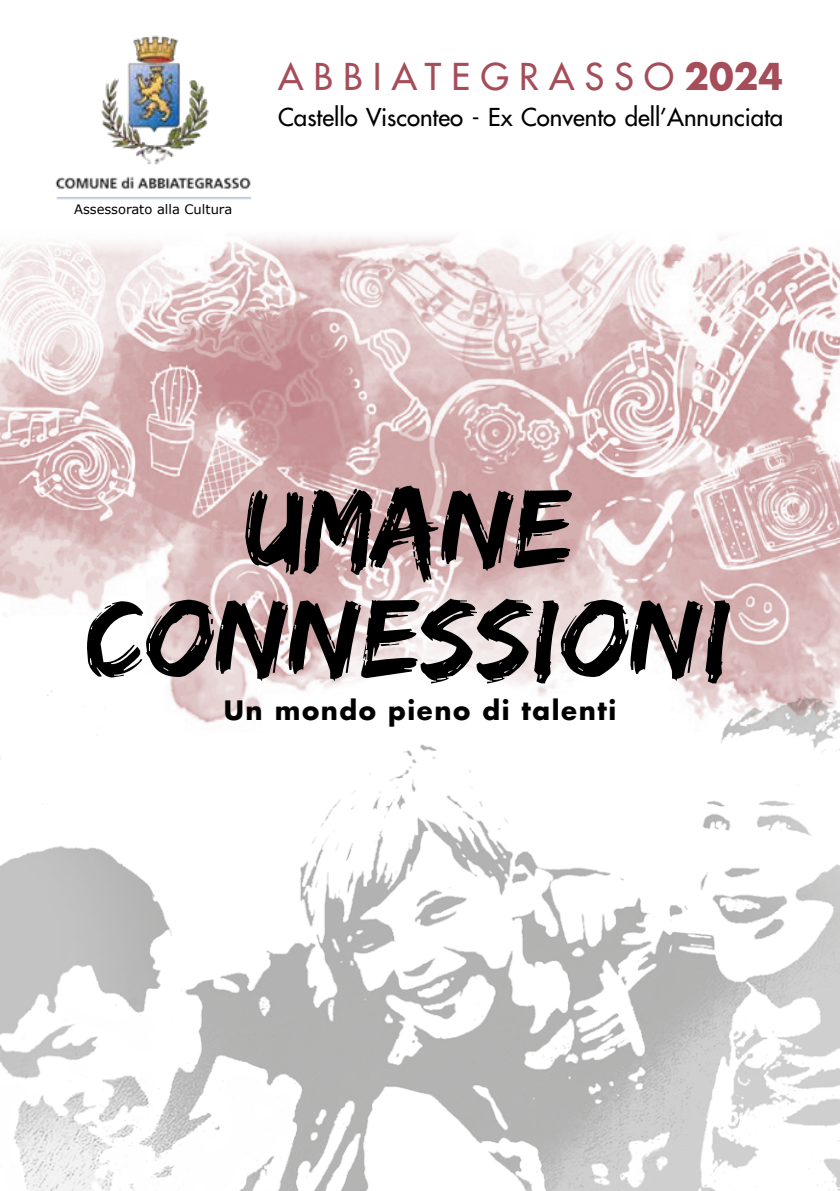
<style>
.page{position:relative;width:840px;height:1191px;background:#fff}
.page>*{position:absolute;margin:0;border:0;box-sizing:border-box;transform-origin:0 0}
.t1{font:116.4px/109.8px "Edo";color:#000;text-align:center}
.t2{font:36px "Futura";letter-spacing:.29em;color:#a54d58}
.t3{font:700 26px "Futura";letter-spacing:.06em;color:#000}
.t4{font:24px "Futura";color:#000}
.t5{font:13px "Verdana";color:#000}
.s1{font-weight:700}
</style>
<div class="page">
<img style="left:0;top:237px;width:839px;height:440px">
<img style="left:0;top:677px;width:839px;height:514px">
<img style="left:55px;top:35px;width:197px;height:164px">
<p class="t5" style="left:74px;top:200px;width:159px">Assessorato alla Cultura</p>
<h2 class="t2" style="left:278px;top:53px;width:506px">ABBIATEGRASSO<span class="s1">2024</span></h2>
<p class="t4" style="left:278px;top:101px;width:506px">Castello Visconteo - Ex Convento dell’Annunciata</p>
<h1 class="t1" style="left:86px;top:469px;width:645px">UMANE<br>CONNESSIONI</h1>
<p class="t3" style="left:223px;top:692px;width:394px">Un mondo pieno di talenti</p>
</div>
